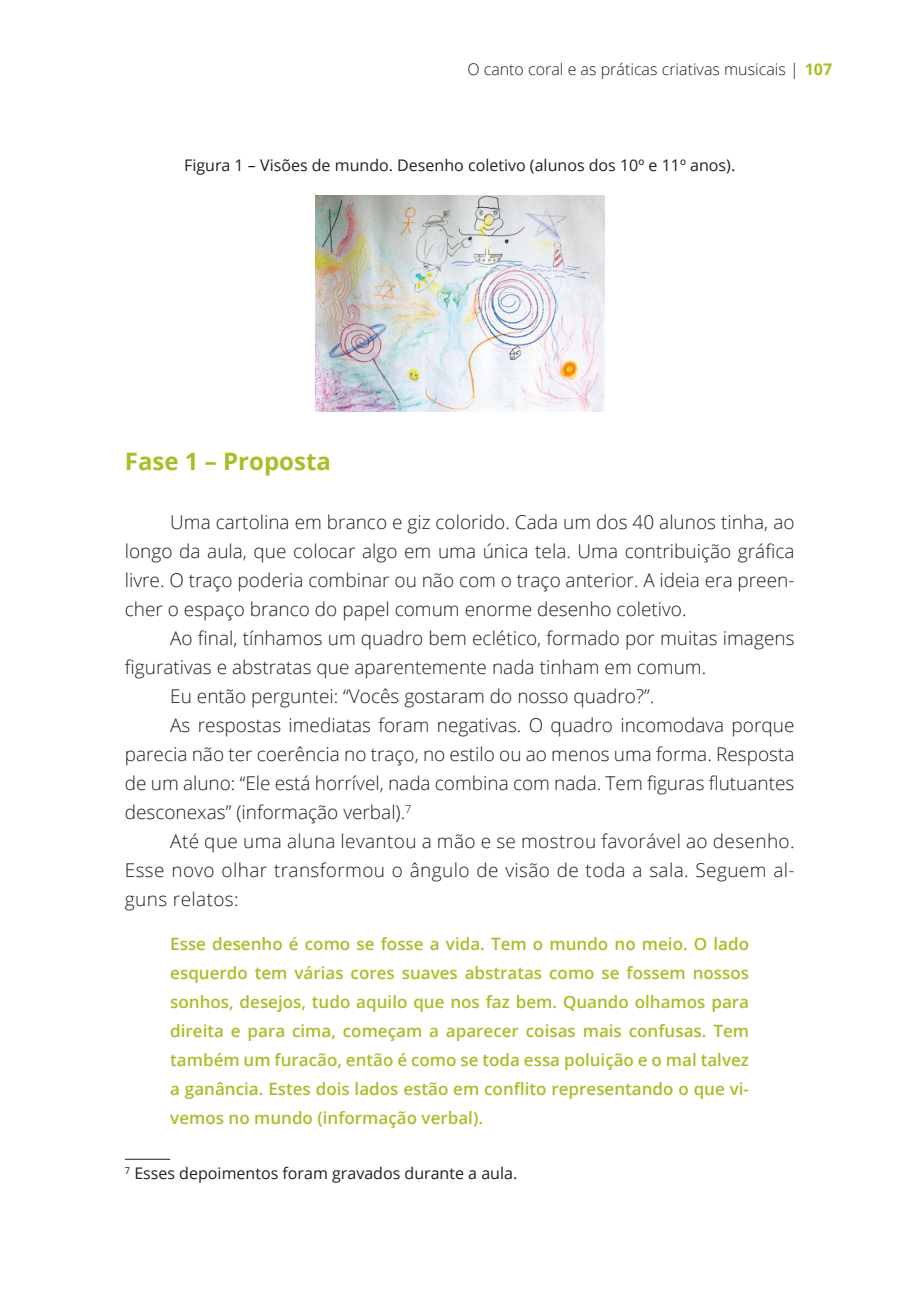
<style>
.page{position:relative;width:908px;height:1304px;background:#fff}
.page>*{position:absolute;margin:0;border:0;box-sizing:border-box;transform-origin:0 0}
.t1{font:700 24px "Open Sans";color:#a3c027}
.t2{font:300 19px/29px "Open Sans";color:#231f20;text-align:justify}
.t3{font:300 19px "Open Sans";letter-spacing:.02em;color:#231f20}
.t4{font:600 17px/29px "Open Sans";color:#a3c027;text-align:justify}
.t5{font:16px "Open Sans";color:#231f20}
.t6{font:300 16px "Open Sans";color:#231f20}
.s1{font-weight:700;color:#a3c027}
</style>
<div class="page">
<img style="left:315px;top:195px;width:289px;height:217px">
<hr style="left:125px;top:1159px;width:45px;height:1px;background:#231f20">
<p class="t6" style="left:467px;top:58px;width:366px">O canto coral e as práticas criativas musicais | <span class="s1">107</span></p>
<p class="t5" style="left:184px;top:154px;width:552px">Figura 1 – Visões de mundo. Desenho coletivo (alunos dos 10º e 11º anos).</p>
<p class="t1" style="left:125px;top:445px;width:207px">Fase 1 – Proposta</p>
<p class="t2" style="left:125px;top:507px;width:671px;text-indent:45px">Uma cartolina em branco e giz colorido. Cada um dos 40 alunos tinha, ao longo da aula, que colocar algo em uma única tela. Uma contribuição gráfica livre. O traço poderia combinar ou não com o traço anterior. A ideia era preen&shy;cher o espaço branco do papel comum enorme desenho coletivo.</p>
<p class="t2" style="left:170px;top:623px;width:625px">Ao final, tínhamos um quadro bem eclético, formado por muitas imagens</p>
<p class="t2" style="left:125px;top:652px;width:582px">figurativas e abstratas que aparentemente nada tinham em comum.</p>
<p class="t2" style="left:170px;top:681px;width:485px">Eu então perguntei: “Vocês gostaram do nosso quadro?”.</p>
<p class="t2" style="left:170px;top:710px;width:625px">As respostas imediatas foram negativas. O quadro incomodava porque</p>
<p class="t2" style="left:125px;top:739px;width:670px">parecia não ter coerência no traço, no estilo ou ao menos uma forma. Resposta</p>
<p class="t2" style="left:125px;top:768px;width:671px">de um aluno: “Ele está horrível, nada combina com nada. Tem figuras flutuantes</p>
<p class="t2" style="left:125px;top:797px;width:288px">desconexas” (informação verbal).<sup>7</sup></p>
<p class="t3" style="left:170px;top:828px;width:625px">Até que uma aluna levantou a mão e se mostrou favorável ao desenho.</p>
<p class="t3" style="left:125px;top:857px;width:670px">Esse novo olhar transformou o ângulo de visão de toda a sala. Seguem al-</p>
<p class="t3" style="left:125px;top:886px;width:115px">guns relatos:</p>
<p class="t4" style="left:170px;top:929px;width:580px">Esse desenho é como se fosse a vida. Tem o mundo no meio. O lado esquerdo tem várias cores suaves abstratas como se fossem nossos sonhos, desejos, tudo aquilo que nos faz bem. Quando olhamos para direita e para cima, começam a aparecer coisas mais confusas. Tem também um furacão, então é como se toda essa poluição e o mal talvez a ganância. Estes dois lados estão em conflito representando o que vi&shy;vemos no mundo (informação verbal).</p>
<p class="t5" style="left:125px;top:1162px;width:394px"><sup>7</sup> Esses depoimentos foram gravados durante a aula.</p>
</div>
